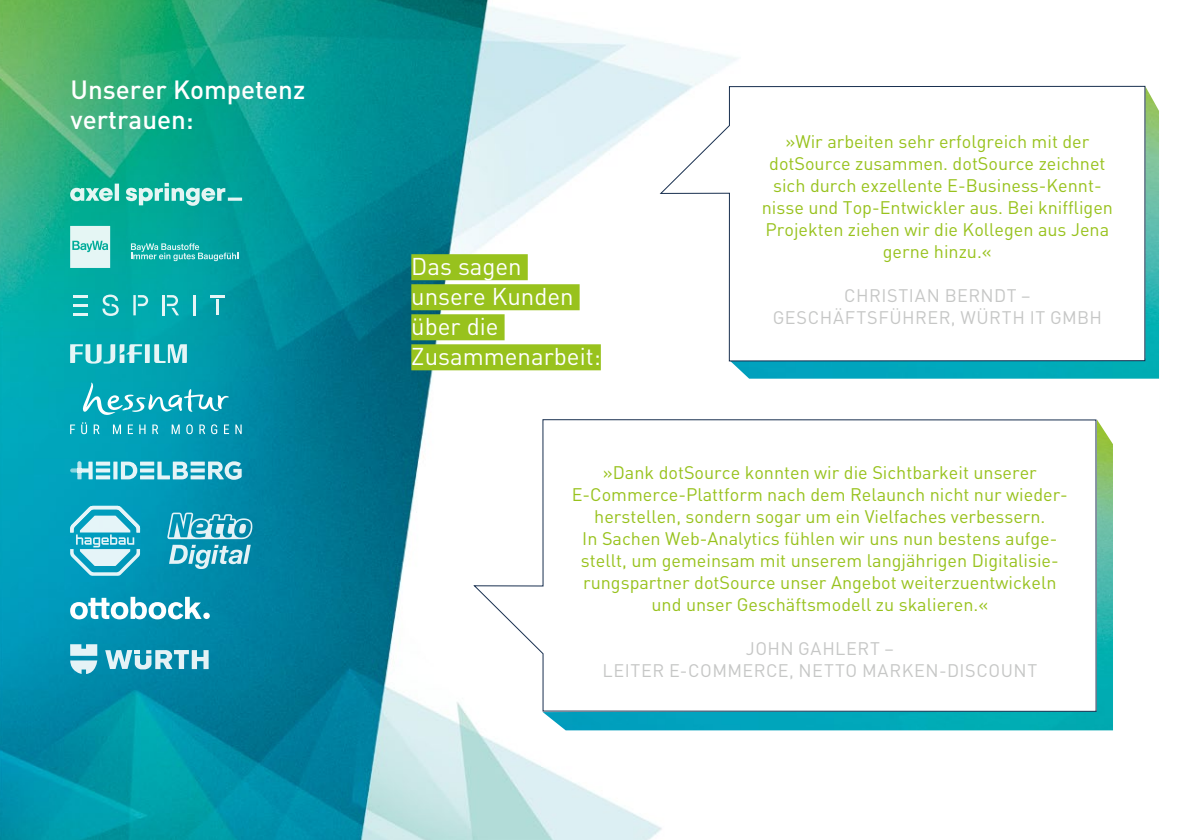
<style>
.page{position:relative;width:1191px;height:840px;background:#fff}
.page>*{position:absolute;margin:0;border:0;box-sizing:border-box;transform-origin:0 0}
.t1{font:26px/30px "DIN Medium";color:#fff}
.t2{font:24px/30px "DIN Regular";color:#fff}
.t3{font:18px/22px "DIN Regular";color:#98c21d;text-align:center}
.t4{font:18px/22px "DIN Regular";letter-spacing:.025em;color:#c6c7c6;text-align:center}
</style>
<div class="page">
<img style="left:0;top:0;width:1107px;height:839px">
<div style="left:411px;top:254px;width:117px;height:26px;background:#98c21d"></div>
<div style="left:411px;top:284px;width:168px;height:26px;background:#98c21d"></div>
<div style="left:411px;top:314px;width:93px;height:26px;background:#98c21d"></div>
<div style="left:411px;top:344px;width:190px;height:26px;background:#98c21d"></div>
<img style="left:729px;top:86px;width:430px;height:292px">
<svg style="left:659px;top:85px;width:486px;height:276px"></svg>
<img style="left:543px;top:419px;width:570px;height:311px">
<svg style="left:472px;top:419px;width:624px;height:292px"></svg>
<svg style="left:167px;top:512px;width:85px;height:56px;background:#4daec4"></svg>
<svg style="left:121px;top:461px;width:16px;height:18px"></svg>
<svg style="left:113px;top:461px;width:4px;height:18px"></svg>
<svg style="left:96px;top:461px;width:14px;height:4px"></svg>
<svg style="left:96px;top:468px;width:14px;height:4px"></svg>
<svg style="left:96px;top:475px;width:14px;height:4px"></svg>
<svg style="left:140px;top:461px;width:14px;height:4px"></svg>
<svg style="left:140px;top:468px;width:14px;height:4px"></svg>
<svg style="left:140px;top:475px;width:14px;height:4px"></svg>
<svg style="left:157px;top:461px;width:31px;height:18px"></svg>
<svg style="left:191px;top:461px;width:14px;height:4px"></svg>
<svg style="left:191px;top:468px;width:14px;height:4px"></svg>
<svg style="left:191px;top:475px;width:14px;height:4px"></svg>
<svg style="left:208px;top:461px;width:34px;height:18px"></svg>
<svg style="left:70px;top:461px;width:23px;height:18px"></svg>
<svg style="left:70px;top:505px;width:70px;height:70px;background:#66c2d6"></svg>
<svg style="left:70px;top:644px;width:27px;height:29px"></svg>
<svg style="left:105px;top:649px;width:104px;height:20px;background:#7ac0d1"></svg>
<svg style="left:70px;top:226px;width:40px;height:42px;background:#ccedea"></svg>
<svg style="left:131px;top:243px;width:107px;height:18px;background:#38b8b4"></svg>
<svg style="left:70px;top:183px;width:172px;height:23px;background:#50c1b4"></svg>
<svg style="left:102px;top:294px;width:17px;height:22px"></svg>
<svg style="left:167px;top:295px;width:12px;height:20px"></svg>
<hr style="left:162px;top:295px;width:3px;height:20px;background:#fff">
<svg style="left:138px;top:295px;width:10px;height:11px"></svg>
<hr style="left:133px;top:295px;width:3px;height:20px;background:#fff">
<svg style="left:210px;top:295px;width:14px;height:20px"></svg>
<hr style="left:193px;top:295px;width:2px;height:20px;background:#fff">
<svg style="left:73px;top:295px;width:14px;height:2px"></svg>
<svg style="left:73px;top:313px;width:14px;height:2px"></svg>
<svg style="left:73px;top:304px;width:14px;height:2px"></svg>
<svg style="left:70px;top:344px;width:117px;height:19px;background:#6ccad0"></svg>
<svg style="left:70px;top:596px;width:140px;height:23px"></svg>
<svg style="left:70px;top:422px;width:172px;height:12px;background:#2dadc1"></svg>
<svg style="left:83px;top:382px;width:146px;height:32px;background:#31b0c1"></svg>
<h1 class="t1" style="left:71px;top:73px;width:236px">Unserer Kompetenz vertrauen:</h1>
<h2 class="t2" style="left:411px;top:251px;width:191px">Das sagen unsere Kunden über die<br>Zusammenarbeit:</h2>
<p class="t3" style="left:762px;top:130px;width:353px">»Wir arbeiten sehr erfolgreich mit der dotSource zusammen. dotSource zeichnet sich durch exzellente E-Business-Kennt&shy;nisse und Top-Entwickler aus. Bei kniffligen Projekten ziehen wir die Kollegen aus Jena gerne hinzu.«</p>
<p class="t4" style="left:772px;top:284px;width:331px">CHRISTIAN BERNDT –<br>GESCHÄFTSFÜHRER, WÜRTH IT GMBH</p>
<p class="t3" style="left:572px;top:460px;width:497px">»Dank dotSource konnten wir die Sichtbarkeit unserer E-Commerce-Plattform nach dem Relaunch nicht nur wieder&shy;herstellen, sondern sogar um ein Vielfaches verbessern.<br>In Sachen Web-Analytics fühlen wir uns nun bestens aufge&shy;stellt, um gemeinsam mit unserem langjährigen Digitalisie&shy;rungspartner dotSource unser Angebot weiterzuentwickeln und unser Geschäftsmodell zu skalieren.«</p>
<p class="t4" style="left:602px;top:636px;width:436px">JOHN GAHLERT –<br>LEITER E-COMMERCE, NETTO MARKEN-DISCOUNT</p>
</div>
